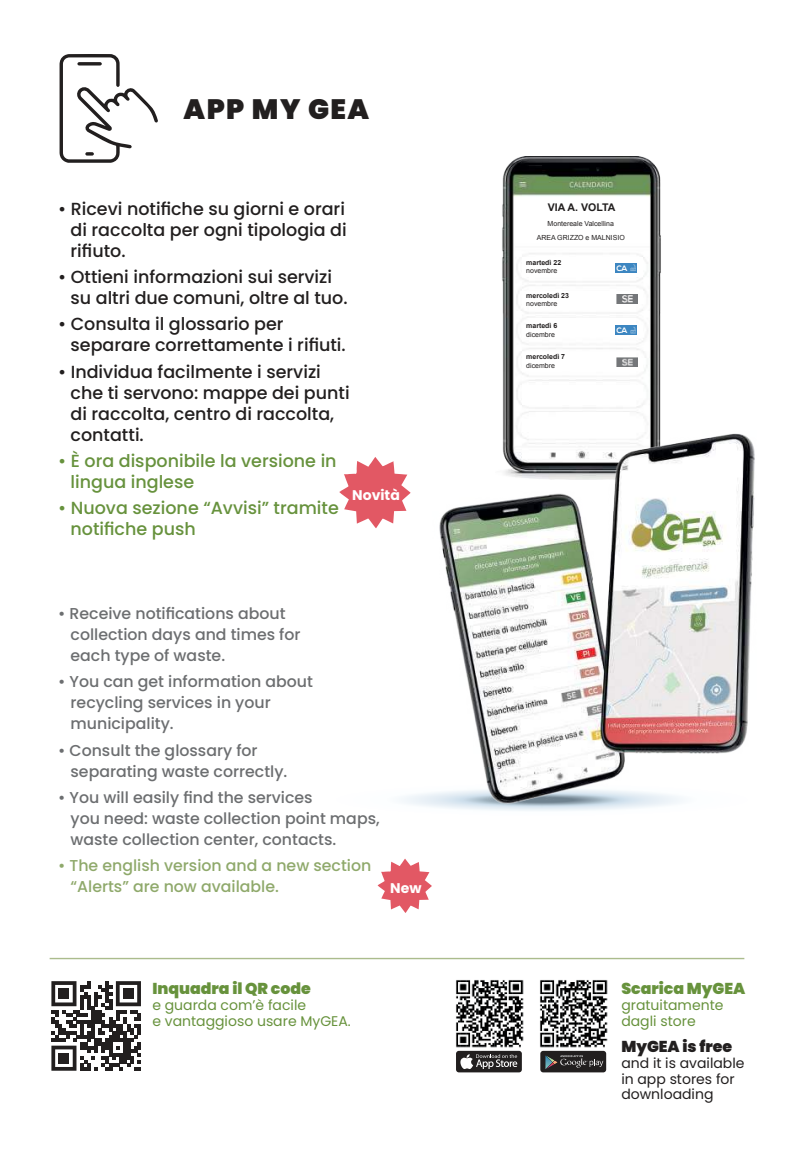
<style>
.page{position:relative;width:794px;height:1154px;background:#fff}
.page>*{position:absolute;margin:0;border:0;box-sizing:border-box;transform-origin:0 0}
.t1{font:900 28px "Poppins";letter-spacing:.05em;color:#221f1f}
.t2{font:500 17.5px/21px "Poppins";color:#221f1f}
.t3{font:500 17.5px/21px "Poppins";color:#67923d}
.t4{font:500 15.75px/21px "Poppins";color:#6c6e70}
.t5{font:500 15.75px/21px "Poppins";color:#8fa96b}
.t6{font:900 15.75px "Poppins";color:#67923c}
.t7{font:900 15.75px "Poppins";color:#221f1f}
.t8{font:14px/15.8px "Poppins";color:#67923c}
.t9{font:14px/15.8px "Poppins";color:#221f1f}
.t10{font:700 14px "Poppins";color:#fff}
.t11{font:700 10.5px "Arial";color:#221f1f}
.t12{font:7.88px ".notdef";color:#fff}
.t13{font:7px/14px "Arial";color:#221f1f;text-align:center}
.t14{font:700 7px "Arial";color:#221f1f}
</style>
<div class="page">
<img style="left:502px;top:156px;width:159px;height:261px">
<img style="left:616px;top:294px;width:21px;height:9px">
<img style="left:616px;top:357px;width:21px;height:9px">
<div style="left:615px;top:263px;width:21px;height:9px;background:#3c86c1"></div>
<svg style="left:630px;top:265px;width:6px;height:6px"></svg>
<div style="left:615px;top:325px;width:21px;height:9px;background:#3c86c1"></div>
<svg style="left:630px;top:327px;width:6px;height:6px"></svg>
<img style="left:401px;top:417px;width:354px;height:394px">
<hr style="left:50px;top:957px;width:694px;height:2px;background:#abbc8d">
<img style="left:456px;top:980px;width:152px;height:75px">
<div style="left:540px;top:1050px;width:66px;height:22px;background:#221f1f;border-radius:3px"></div>
<svg style="left:545px;top:1055px;width:58px;height:14px"></svg>
<div style="left:456px;top:1050px;width:66px;height:22px;background:#221f1f;border-radius:3px"></div>
<svg style="left:460px;top:1054px;width:57px;height:14px"></svg>
<svg style="left:51px;top:981px;width:90px;height:89px"></svg>
<div style="left:59px;top:988px;width:10px;height:11px;background:#221f1f"></div>
<div style="left:123px;top:988px;width:11px;height:11px;background:#221f1f"></div>
<div style="left:59px;top:1052px;width:10px;height:11px;background:#221f1f"></div>
<svg style="left:60px;top:54px;width:98px;height:109px"></svg>
<svg style="left:339px;top:457px;width:72px;height:72px"></svg>
<svg style="left:378px;top:858px;width:54px;height:55px"></svg>
<h1 class="t1" style="left:184px;top:96px;width:187px">APP MY GEA</h1>
<p class="t2" style="left:71px;top:199px;width:278px;text-align:justify;text-indent:-12px">• Ricevi noti昀椀che su giorni e orari di raccolta per ogni tipologia di ri昀椀uto.</p>
<p class="t2" style="left:71px;top:268px;width:279px;text-indent:-12px">• Ottieni informazioni sui servizi su altri due comuni, oltre al tuo.</p>
<p class="t2" style="left:71px;top:315px;width:277px;text-indent:-12px">• Consulta il glossario per separare correttamente i ri昀椀uti.</p>
<p class="t2" style="left:71px;top:362px;width:281px;text-indent:-12px">• Individua facilmente i servizi che ti servono: mappe dei punti di raccolta, centro di raccolta, contatti.</p>
<p class="t3" style="left:71px;top:451px;width:267px;text-indent:-12px">• È ora disponibile la versione in lingua inglese</p>
<p class="t3" style="left:71px;top:499px;width:270px;text-indent:-12px">• Nuova sezione “Avvisi” tramite noti昀椀che push</p>
<p class="t10" style="left:352px;top:486px;width:49px">Novità</p>
<p class="t4" style="left:71px;top:603px;width:231px;text-indent:-12px">• Receive noti昀椀cations about collection days and times for each type of waste.</p>
<p class="t4" style="left:71px;top:672px;width:244px;text-indent:-12px">• You can get information about recycling services in your municipality.</p>
<p class="t4" style="left:71px;top:741px;width:218px;text-indent:-12px">• Consult the glossary for separating waste correctly.</p>
<p class="t4" style="left:71px;top:787px;width:310px;text-indent:-12px">• You will easily 昀椀nd the services<br>you need: waste collection point maps, waste collection center, contacts.</p>
<p class="t5" style="left:71px;top:856px;width:302px;text-indent:-12px">• The english version and a new section “Alerts” are now available.</p>
<p class="t10" style="left:390px;top:879px;width:33px">New</p>
<p class="t6" style="left:152px;top:981px;width:160px">Inquadra il QR code</p>
<p class="t8" style="left:152px;top:997px;width:200px">e guarda com’è facile<br>e vantaggioso usare MyGEA.</p>
<p class="t11" style="left:548px;top:201px;width:69px">VIA A. VOLTA</p>
<p class="t13" style="left:537px;top:216px;width:90px">Montereale Valcellina<br>AREA GRIZZO e MALNISIO</p>
<p class="t12" style="left:616px;top:264px;width:13px">CA</p>
<p class="t14" style="left:526px;top:258px;width:36px">martedì 22</p>
<p class="t13" style="left:526px;top:264px;width:33px">novembre</p>
<p class="t14" style="left:526px;top:291px;width:44px">mercoledì 23</p>
<p class="t13" style="left:526px;top:296px;width:33px">novembre</p>
<p class="t14" style="left:526px;top:322px;width:33px">martedì 6</p>
<p class="t13" style="left:526px;top:327px;width:30px">dicembre</p>
<p class="t14" style="left:526px;top:353px;width:40px">mercoledì 7</p>
<p class="t13" style="left:526px;top:358px;width:30px">dicembre</p>
<p class="t12" style="left:616px;top:326px;width:13px">CA</p>
<p class="t6" style="left:621px;top:981px;width:125px">Scarica MyGEA</p>
<p class="t8" style="left:621px;top:997px;width:104px">gratuitamente dagli store</p>
<p class="t7" style="left:621px;top:1038px;width:112px">MyGEA is free</p>
<p class="t9" style="left:621px;top:1055px;width:125px">and it is available in app stores for downloading</p>
</div>
